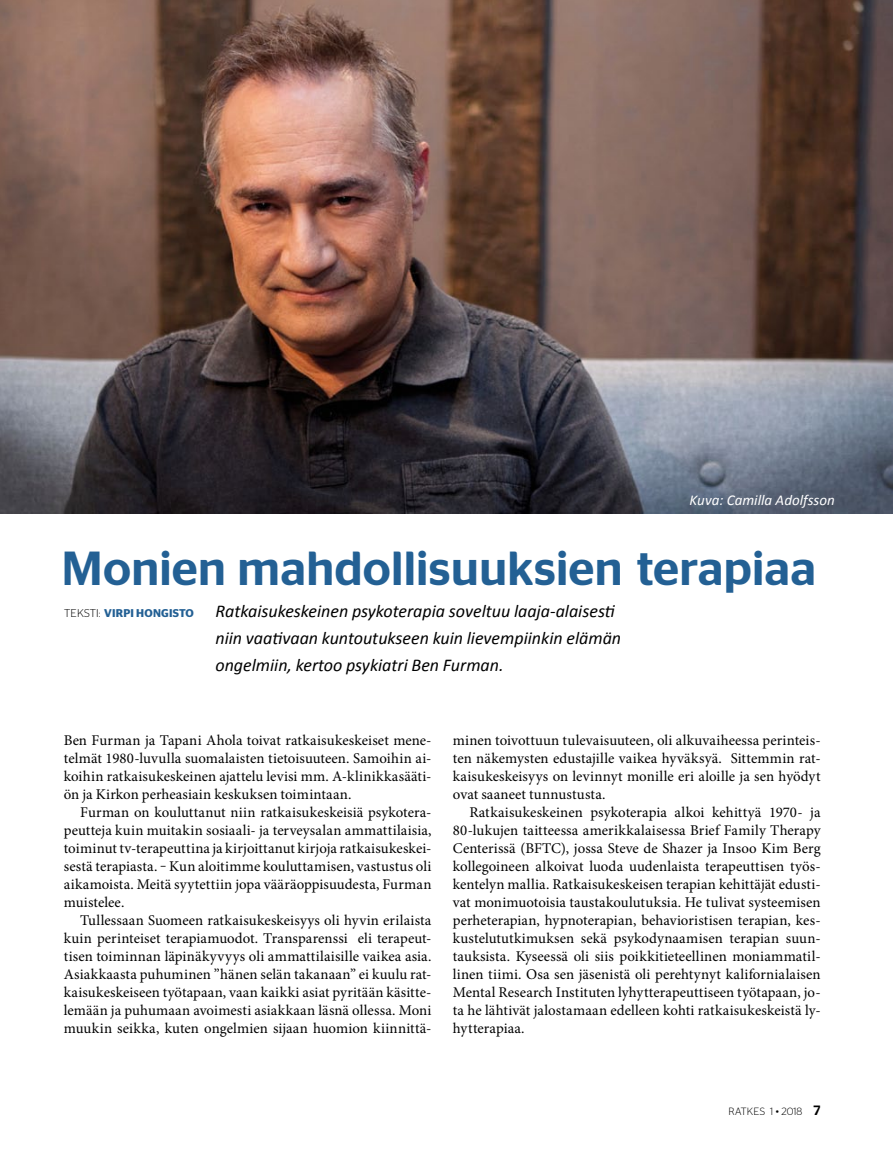
<style>
.page{position:relative;width:893px;height:1149px;background:#fff}
.page>*{position:absolute;margin:0;border:0;box-sizing:border-box;transform-origin:0 0}
.t1{font:500 47.7px "Stag Sans";letter-spacing:.005em;color:#236094}
.t2{font:italic 18px/27px "Calibri";color:#000}
.t3{font:italic 15px "Calibri";color:#fff}
.t4{font:14.85px/18px "Minion Pro";letter-spacing:.01em;color:#000;text-align:justify}
.t5{font:300 11.25px "Stag Sans";color:#000}
.t6{font:300 10.5px "Stag Sans";letter-spacing:.01em;color:#000}
.s1{font-family:"Stag Sans";font-weight:300;font-style:normal;font-size:11.25px}
.s2{font-family:"Stag Sans";font-weight:600;font-style:normal;font-size:11.25px;color:#236094}
.s3{font-weight:500;font-size:13.5px}
</style>
<div class="page">
<img style="left:0;top:0;width:893px;height:514px">
<p class="t3" style="left:690px;top:491px;width:147px">Kuva: Camilla Adolfsson</p>
<h1 class="t1" style="left:62px;top:541px;width:756px">Monien mahdollisuuksien terapiaa</h1>
<p class="t5" style="left:64px;top:606px;width:8px">tekst</p>
<p class="t2" style="left:215px;top:596px;width:407px;text-indent:-119px"><span class="s1">i:</span> <span class="s2">VIRPI HONGISTO</span> Ratkaisukeskeinen psykoterapia soveltuu laaja-alaisesti niin vaativaan kuntoutukseen kuin lievempiinkin elämän ongelmiin, kertoo psykiatri Ben Furman.</p>
<p class="t4" style="left:64px;top:731px;width:369px">Ben Furman ja Tapani Ahola toivat ratkaisukeskeiset mene&shy;telmät 1980-luvulla suomalaisten tietoisuuteen. Samoihin ai&shy;koihin ratkaisukeskeinen ajattelu levisi mm. A-klinikkasääti&shy;ön ja Kirkon perheasiain keskuksen toimintaan.</p>
<p class="t4" style="left:64px;top:803px;width:369px;text-indent:16px">Furman on kouluttanut niin ratkaisukeskeisiä psykotera&shy;peutteja kuin muitakin sosiaali- ja terveysalan ammattilaisia, toiminut tv-terapeuttina ja kirjoittanut kirjoja ratkaisukeskei&shy;sestä terapiasta. ‒ Kun aloitimme kouluttamisen, vastustus oli aikamoista. Meitä syytettiin jopa vääräoppisuudesta, Furman muistelee.</p>
<p class="t4" style="left:64px;top:911px;width:369px;text-indent:16px">Tullessaan Suomeen ratkaisukeskeisyys oli hyvin erilaista kuin perinteiset terapiamuodot. Transparenssi eli terapeut&shy;tisen toiminnan läpinäkyvyys oli ammattilaisille vaikea asia.<br>Asiakkaasta puhuminen ”hänen selän takanaan” ei kuulu rat&shy;kaisukeskeiseen työtapaan, vaan kaikki asiat pyritään käsitte&shy;lemään ja puhumaan avoimesti asiakkaan läsnä ollessa. Moni muukin seikka, kuten ongelmien sijaan huomion kiinnittä-</p>
<p class="t4" style="left:453px;top:731px;width:369px">minen toivottuun tulevaisuuteen, oli alkuvaiheessa perinteis&shy;ten näkemysten edustajille vaikea hyväksyä. Sittemmin rat&shy;kaisukeskeisyys on levinnyt monille eri aloille ja sen hyödyt ovat saaneet tunnustusta.</p>
<p class="t4" style="left:453px;top:803px;width:369px;text-indent:16px">Ratkaisukeskeinen psykoterapia alkoi kehittyä 1970- ja 80-lukujen taitteessa amerikkalaisessa Brief Family Therapy Centerissä (BFTC), jossa Steve de Shazer ja Insoo Kim Berg kollegoineen alkoivat luoda uudenlaista terapeuttisen työs&shy;kentelyn mallia. Ratkaisukeskeisen terapian kehittäjät edusti&shy;vat monimuotoisia taustakoulutuksia. He tulivat systeemisen perheterapian, hypnoterapian, behavioristisen terapian, kes&shy;kustelututkimuksen sekä psykodynaamisen terapian suun&shy;tauksista. Kyseessä oli siis poikkitieteellinen moniammatil&shy;linen tiimi. Osa sen jäsenistä oli perehtynyt kalifornialaisen Mental Research Instituten lyhytterapeuttiseen työtapaan, jo&shy;ta he lähtivät jalostamaan edelleen kohti ratkaisukeskeistä ly&shy;hytterapiaa.</p>
<p class="t6" style="left:729px;top:1105px;width:94px">RATKES 1 • 2018 <span class="s3">7</span></p>
</div>
